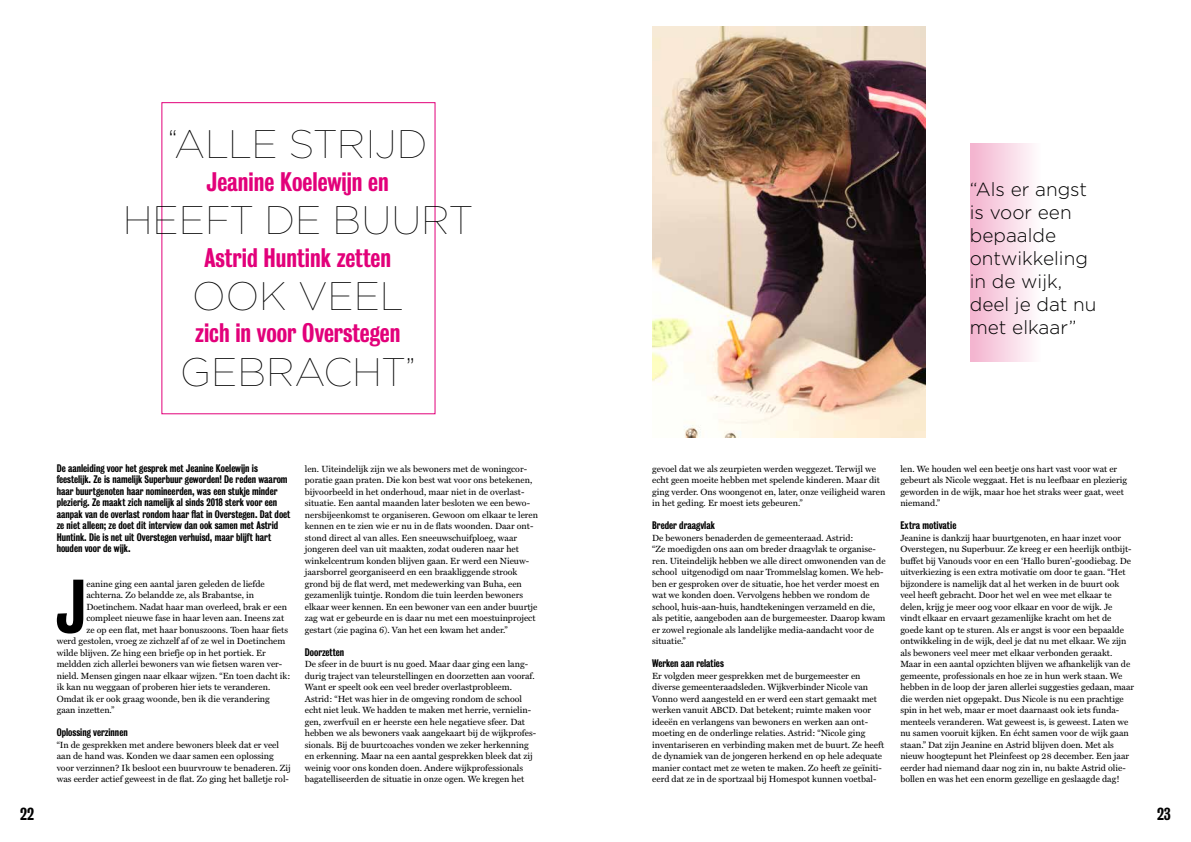
<style>
.page{position:relative;width:1191px;height:842px;background:#fff}
.page>*{position:absolute;margin:0;border:0;box-sizing:border-box;transform-origin:0 0}
.t1{font:500 68.9px "Bureau Grot Cond";color:#000}
.t2{font:100 39.8px/75.7px "Gotham";color:#000;text-align:center}
.t3{font:500 24.5px "Bureau Grot Cond";color:#e2007a}
.t4{font:300 19px/23px "Gotham";color:#000}
.t5{font:500 16px "Bureau Grot Cond";color:#000}
.t6{font:500 10px/11.5px "Bureau Grot Cond";color:#000}
.t7{font:9px/11.5px "Miller Text";color:#000}
</style>
<div class="page">
<img style="left:652px;top:27px;width:274px;height:410px">
<div style="left:969px;top:143px;width:71px;height:219px;background:linear-gradient(to right,#f3b1cd,#fefcfd)"></div>
<h2 class="t2" style="left:123px;top:105px;width:351px">“ALLE STRIJD<br>H EEFT DE BUURT<br>OOK VEEL<br>GEB RACHT”</h2>
<h3 class="t3" style="left:207px;top:167px;width:183px">Jeanine Koelewijn en</h3>
<h3 class="t3" style="left:204px;top:243px;width:188px">Astrid Huntink zetten</h3>
<h3 class="t3" style="left:195px;top:319px;width:207px">zich in voor Overstegen</h3>
<p class="t6" style="left:57px;top:462px;width:235px">De aanleiding voor het gesprek met Jeanine Koelewijn is feestelijk. Ze is namelijk Superbuur geworden! De reden waarom haar buurtgenoten haar nomineerden, was een stukje minder plezierig. Ze maakt zich namelijk al sinds 2018 sterk voor een aanpak van de overlast rondom haar flat in Overstegen. Dat doet ze niet alleen; ze doet dit interview dan ook samen met Astrid Huntink. Die is net uit Overstegen verhuisd, maar blijft hart houden voor de wijk.</p>
<h1 class="t1" style="left:57px;top:566px;width:31px">J</h1>
<p class="t7" style="left:86px;top:578px;width:180px">eanine ging een aantal jaren geleden de liefde</p>
<p class="t7" style="left:86px;top:589px;width:169px">achterna. Zo belandde ze, als Brabantse, in</p>
<p class="t7" style="left:86px;top:601px;width:202px">Doetinchem. Nadat haar man overleed, brak er een</p>
<p class="t7" style="left:86px;top:612px;width:199px">compleet nieuwe fase in haar leven aan. Ineens zat</p>
<p class="t7" style="left:86px;top:624px;width:203px">ze op een flat, met haar bonuszoons. Toen haar fiets</p>
<p class="t7" style="left:57px;top:635px;width:230px">werd gestolen, vroeg ze zichzelf af of ze wel in Doetinchem</p>
<p class="t7" style="left:57px;top:647px;width:211px">wilde blijven. Ze hing een briefje op in het portiek. Er</p>
<p class="t7" style="left:57px;top:658px;width:226px">meldden zich allerlei bewoners van wie fietsen waren ver-</p>
<p class="t7" style="left:57px;top:670px;width:235px">nield. Mensen gingen naar elkaar wijzen. “En toen dacht ik:</p>
<p class="t7" style="left:57px;top:681px;width:215px">ik kan nu weggaan of proberen hier iets te veranderen.</p>
<p class="t7" style="left:57px;top:693px;width:215px">Omdat ik er ook graag woonde, ben ik die verandering</p>
<p class="t7" style="left:57px;top:704px;width:59px">gaan inzetten.”</p>
<p class="t6" style="left:57px;top:727px;width:72px">Oplossing verzinnen</p>
<p class="t7" style="left:57px;top:739px;width:235px">“In de gesprekken met andere bewoners bleek dat er veel aan de hand was. Konden we daar samen een oplossing voor verzinnen? Ik besloot een buurvrouw te benaderen. Zij was eerder actief geweest in de flat. Zo ging het balletje rol-</p>
<p class="t7" style="left:305px;top:463px;width:235px">len. Uiteindelijk zijn we als bewoners met de woningcor&shy;poratie gaan praten. Die kon best wat voor ons betekenen, bijvoorbeeld in het onderhoud, maar niet in de overlast&shy;situatie. Een aantal maanden later besloten we een bewo&shy;nersbijeenkomst te organiseren. Gewoon om elkaar te leren kennen en te zien wie er nu in de flats woonden. Daar ont&shy;stond direct al van alles. Een sneeuwschuifploeg, waar jongeren deel van uit maakten, zodat ouderen naar het winkelcentrum konden blijven gaan. Er werd een Nieuw&shy;jaarsborrel georganiseerd en een braakliggende strook grond bij de flat werd, met medewerking van Buha, een gezamenlijk tuintje. Rondom die tuin leerden bewoners elkaar weer kennen. En een bewoner van een ander buurtje zag wat er gebeurde en is daar nu met een moestuinproject gestart (zie pagina 6). Van het een kwam het ander.”</p>
<p class="t6" style="left:305px;top:646px;width:41px">Doorzetten</p>
<p class="t7" style="left:305px;top:658px;width:232px">De sfeer in de buurt is nu goed. Maar daar ging een lang&shy;durig traject van teleurstellingen en doorzetten aan vooraf.<br>Want er speelt ook een veel breder overlastprobleem.<br>Astrid: “Het was hier in de omgeving rondom de school echt niet leuk. We hadden te maken met herrie, vernielin&shy;gen, zwerfvuil en er heerste een hele negatieve sfeer. Dat hebben we als bewoners vaak aangekaart bij de wijkprofes&shy;sionals. Bij de buurtcoaches vonden we zeker herkenning en erkenning. Maar na een aantal gesprekken bleek dat zij weinig voor ons konden doen. Andere wijkprofessionals bagatelliseerden de situatie in onze ogen. We kregen het</p>
<h3 class="t4" style="left:969px;top:177px;width:128px">“Als er angst is voor een bepaalde ontwikkeling in de wijk, deel je dat nu met elkaar”</h3>
<p class="t7" style="left:652px;top:463px;width:235px">gevoel dat we als zeurpieten werden weggezet. Terwijl we echt geen moeite hebben met spelende kinderen. Maar dit ging verder. Ons woongenot en, later, onze veiligheid waren in het geding. Er moest iets gebeuren.”</p>
<p class="t6" style="left:652px;top:520px;width:64px">Breder draagvlak</p>
<p class="t7" style="left:652px;top:532px;width:235px">De bewoners benaderden de gemeenteraad. Astrid:<br>“Ze moedigden ons aan om breder draagvlak te organise&shy;ren. Uiteindelijk hebben we alle direct omwonenden van de school uitgenodigd om naar Trommelslag komen. We heb&shy;ben er gesproken over de situatie, hoe het verder moest en wat we konden doen. Vervolgens hebben we rondom de school, huis-aan-huis, handtekeningen verzameld en die, als petitie, aangeboden aan de burgemeester. Daarop kwam er zowel regionale als landelijke media-aandacht voor de situatie.”</p>
<p class="t6" style="left:652px;top:658px;width:73px">Werken aan relaties</p>
<p class="t7" style="left:652px;top:670px;width:233px">Er volgden meer gesprekken met de burgemeester en diverse gemeenteraadsleden. Wijkverbinder Nicole van Vonno werd aangesteld en er werd een start gemaakt met werken vanuit ABCD. Dat betekent; ruimte maken voor ideeën en verlangens van bewoners en werken aan ont&shy;moeting en de onderlinge relaties. Astrid: “Nicole ging inventariseren en verbinding maken met de buurt. Ze heeft de dynamiek van de jongeren herkend en op hele adequate manier contact met ze weten te maken. Zo heeft ze geïniti&shy;eerd dat ze in de sportzaal bij Homespot kunnen voetbal-</p>
<p class="t7" style="left:900px;top:463px;width:228px">len. We houden wel een beetje ons hart vast voor wat er gebeurt als Nicole weggaat. Het is nu leefbaar en plezierig geworden in de wijk, maar hoe het straks weer gaat, weet niemand.”</p>
<p class="t6" style="left:900px;top:520px;width:58px">Extra motivatie</p>
<p class="t7" style="left:900px;top:532px;width:235px">Jeanine is dankzij haar buurtgenoten, en haar inzet voor Overstegen, nu Superbuur. Ze kreeg er een heerlijk ontbijt&shy;buffet bij Vanouds voor en een ‘Hallo buren’-goodiebag. De uitverkiezing is een extra motivatie om door te gaan. “Het bijzondere is namelijk dat al het werken in de buurt ook veel heeft gebracht. Door het wel en wee met elkaar te delen, krijg je meer oog voor elkaar en voor de wijk. Je vindt elkaar en ervaart gezamenlijke kracht om het de goede kant op te sturen. Als er angst is voor een bepaalde ontwikkeling in de wijk, deel je dat nu met elkaar. We zijn als bewoners veel meer met elkaar verbonden geraakt.<br>Maar in een aantal opzichten blijven we afhankelijk van de gemeente, professionals en hoe ze in hun werk staan. We hebben in de loop der jaren allerlei suggesties gedaan, maar die werden niet opgepakt. Dus Nicole is nu een prachtige spin in het web, maar er moet daarnaast ook iets funda&shy;menteels veranderen. Wat geweest is, is geweest. Laten we nu samen vooruit kijken. En écht samen voor de wijk gaan staan.” Dat zijn Jeanine en Astrid blijven doen. Met als nieuw hoogtepunt het Pleinfeest op 28 december. Een jaar eerder had niemand daar nog zin in, nu bakte Astrid olie&shy;bollen en was het een enorm gezellige en geslaagde dag!</p>
<h3 class="t5" style="left:20px;top:805px;width:15px">22</h3>
<h3 class="t5" style="left:1157px;top:805px;width:15px">23</h3>
</div>
